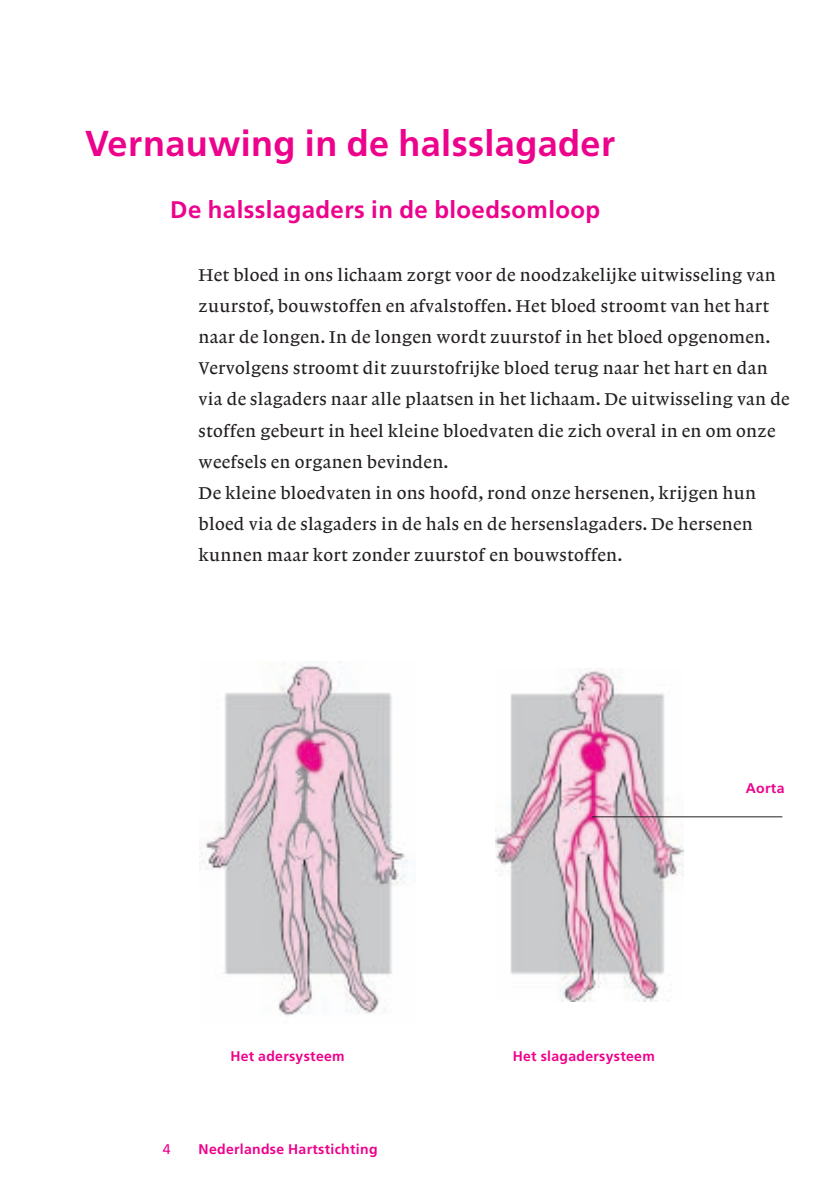
<style>
.page{position:relative;width:840px;height:1191px;background:#fff}
.page>*{position:absolute;margin:0;border:0;box-sizing:border-box;transform-origin:0 0}
.t1{font:700 36px "Frutiger";letter-spacing:.01em;color:#ed028c}
.t2{font:700 24px "Frutiger";letter-spacing:.015em;color:#ed028c}
.t3{font:18px/31.2px "Lexicon No 1 Roman A Txt";letter-spacing:.015em;color:#231f20}
.t4{font:700 14px "Frutiger";letter-spacing:.02em;color:#ed028c}
.t5{font:14px "Frutiger";color:#ed028c}
</style>
<div class="page">
<img style="left:495px;top:668px;width:188px;height:334px">
<img style="left:199px;top:661px;width:209px;height:355px">
<hr style="left:591px;top:816px;width:191px;height:1px;background:#231f20">
<h1 class="t1" style="left:85px;top:129px;width:531px">Vernauwing in de halsslagader</h1>
<h2 class="t2" style="left:170px;top:200px;width:431px">De halsslagaders in de bloedsomloop</h2>
<p class="t3" style="left:198px;top:260px;width:592px">Het bloed in ons lichaam zorgt voor de noodzakelijke uitwisseling van zuurstof, bouwstoffen en afvalstoffen. Het bloed stroomt van het hart naar de longen. In de longen wordt zuurstof in het bloed opgenomen.<br>Vervolgens stroomt dit zuurstofrijke bloed terug naar het hart en dan via de slagaders naar alle plaatsen in het lichaam. De uitwisseling van de stoffen gebeurt in heel kleine bloedvaten die zich overal in en om onze weefsels en organen bevinden.<br>De kleine bloedvaten in ons hoofd, rond onze hersenen, krijgen hun bloed via de slagaders in de hals en de hersenslagaders. De hersenen kunnen maar kort zonder zuurstof en bouwstoffen.</p>
<p class="t4" style="left:230px;top:1050px;width:116px">Het adersysteem</p>
<p class="t5" style="left:163px;top:1143px;width:9px">4</p>
<p class="t4" style="left:198px;top:1143px;width:180px">Nederlandse Hartstichting</p>
<p class="t4" style="left:745px;top:782px;width:40px">Aorta</p>
<p class="t4" style="left:512px;top:1050px;width:143px">Het slagadersysteem</p>
</div>
